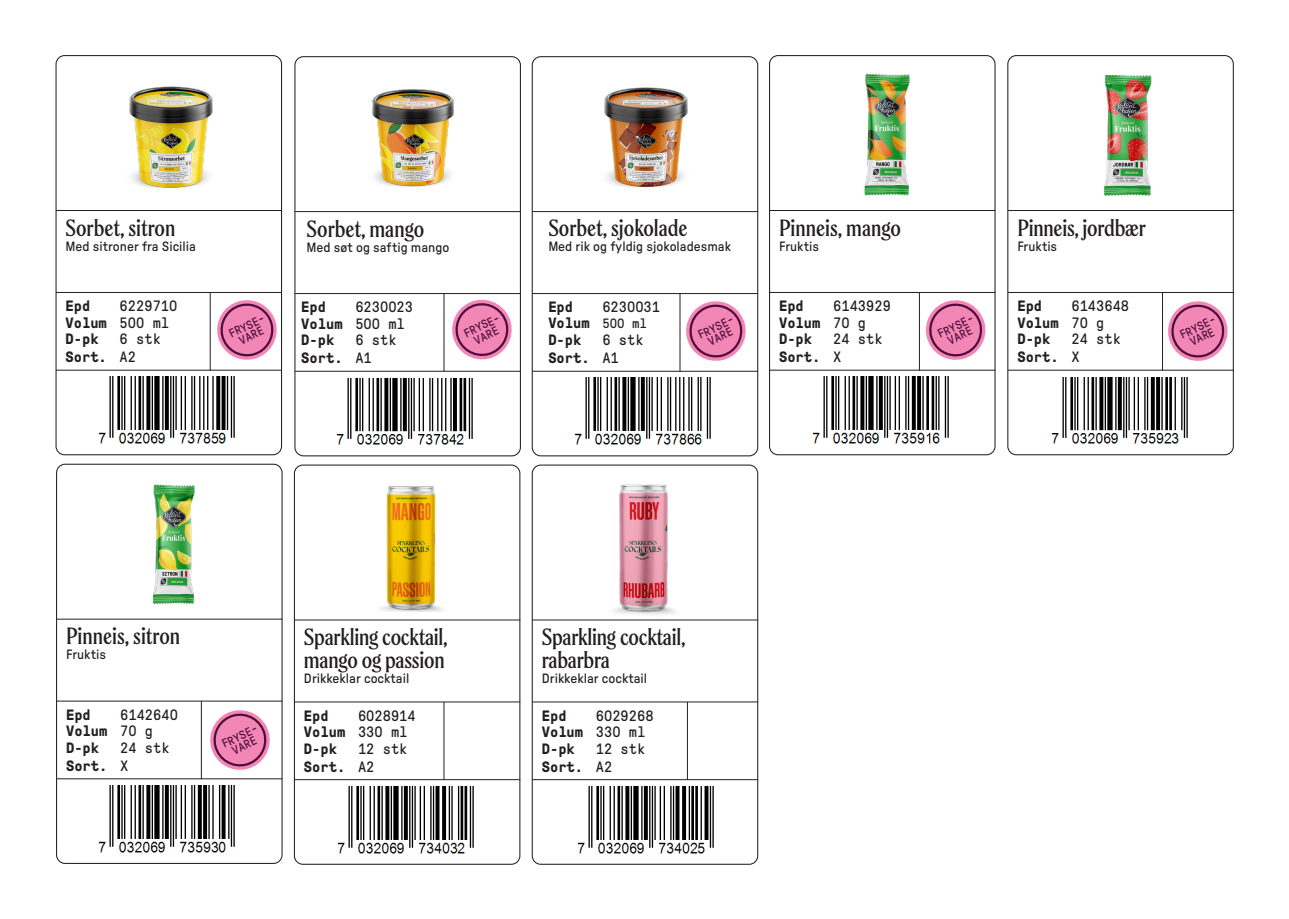
<style>
.page{position:relative;width:1289px;height:919px;background:#fff}
.page>*{position:absolute;margin:0;border:0;box-sizing:border-box;transform-origin:0 0}
.t1{font:300 22.5px "Spirits Neutral";letter-spacing:-.01em;color:#231f20}
.t2{font:700 15px "GT Pressura Mono";color:#231f20}
.t3{font:15px "GT Pressura Mono";color:#231f20}
.t4{font:13.5px "GT Pressura";color:#231f20}
.t5{font:12px "GT Pressura Mono";color:#520d3d}
.s1{font-weight:400}
.s2{font-weight:400;font-size:13.5px}
</style>
<div class="page">
<div style="left:56px;top:55px;width:226px;height:400px;border:1px solid #231f20;border-radius:9px"></div>
<div style="left:294px;top:56px;width:227px;height:400px;border:1px solid #231f20;border-radius:9px"></div>
<div style="left:531px;top:56px;width:227px;height:400px;border:1px solid #231f20;border-radius:9px"></div>
<hr style="left:56px;top:210px;width:226px;height:1px;background:#231f20">
<hr style="left:295px;top:211px;width:226px;height:1px;background:#231f20">
<hr style="left:532px;top:211px;width:226px;height:1px;background:#231f20">
<hr style="left:56px;top:292px;width:226px;height:1px;background:#231f20">
<hr style="left:295px;top:293px;width:226px;height:1px;background:#231f20">
<hr style="left:532px;top:293px;width:226px;height:1px;background:#231f20">
<hr style="left:210px;top:292px;width:1px;height:78px;background:#231f20">
<hr style="left:443px;top:293px;width:1px;height:78px;background:#231f20">
<hr style="left:679px;top:293px;width:1px;height:78px;background:#231f20">
<hr style="left:56px;top:370px;width:226px;height:1px;background:#231f20">
<hr style="left:295px;top:371px;width:226px;height:1px;background:#231f20">
<hr style="left:532px;top:371px;width:226px;height:1px;background:#231f20">
<img style="left:129px;top:86px;width:84px;height:102px">
<img style="left:98px;top:377px;width:137px;height:67px">
<img style="left:336px;top:378px;width:137px;height:67px">
<img style="left:574px;top:377px;width:137px;height:68px">
<img style="left:372px;top:89px;width:82px;height:98px">
<img style="left:604px;top:87px;width:84px;height:100px">
<svg style="left:217px;top:300px;width:60px;height:60px"></svg>
<svg style="left:452px;top:299px;width:60px;height:61px"></svg>
<svg style="left:686px;top:301px;width:60px;height:60px"></svg>
<div style="left:56px;top:463px;width:226px;height:400px;border:1px solid #231f20;border-radius:9px"></div>
<div style="left:769px;top:55px;width:226px;height:400px;border:1px solid #231f20;border-radius:9px"></div>
<div style="left:1007px;top:55px;width:226px;height:400px;border:1px solid #231f20;border-radius:9px"></div>
<img style="left:153px;top:484px;width:42px;height:121px">
<hr style="left:57px;top:618px;width:225px;height:1px;background:#231f20">
<hr style="left:769px;top:210px;width:226px;height:1px;background:#231f20">
<hr style="left:1007px;top:210px;width:226px;height:1px;background:#231f20">
<hr style="left:57px;top:700px;width:225px;height:1px;background:#231f20">
<hr style="left:769px;top:292px;width:226px;height:1px;background:#231f20">
<hr style="left:1007px;top:292px;width:226px;height:1px;background:#231f20">
<hr style="left:57px;top:778px;width:225px;height:1px;background:#231f20">
<hr style="left:201px;top:701px;width:1px;height:78px;background:#231f20">
<hr style="left:919px;top:292px;width:1px;height:78px;background:#231f20">
<hr style="left:1162px;top:292px;width:1px;height:78px;background:#231f20">
<hr style="left:769px;top:370px;width:226px;height:1px;background:#231f20">
<hr style="left:1007px;top:370px;width:226px;height:1px;background:#231f20">
<img style="left:864px;top:73px;width:46px;height:123px">
<img style="left:1104px;top:75px;width:48px;height:121px">
<img style="left:98px;top:785px;width:137px;height:68px">
<img style="left:812px;top:377px;width:137px;height:67px">
<img style="left:1051px;top:377px;width:137px;height:67px">
<svg style="left:210px;top:710px;width:60px;height:60px"></svg>
<svg style="left:1168px;top:301px;width:60px;height:60px"></svg>
<svg style="left:925px;top:300px;width:61px;height:60px"></svg>
<div style="left:294px;top:464px;width:226px;height:400px;border:1px solid #231f20;border-radius:9px"></div>
<div style="left:531px;top:464px;width:227px;height:400px;border:1px solid #231f20;border-radius:9px"></div>
<hr style="left:294px;top:619px;width:226px;height:1px;background:#231f20">
<hr style="left:532px;top:619px;width:226px;height:1px;background:#231f20">
<hr style="left:294px;top:701px;width:226px;height:1px;background:#231f20">
<hr style="left:532px;top:701px;width:226px;height:1px;background:#231f20">
<hr style="left:443px;top:702px;width:1px;height:78px;background:#231f20">
<hr style="left:687px;top:702px;width:1px;height:78px;background:#231f20">
<hr style="left:294px;top:779px;width:226px;height:1px;background:#231f20">
<hr style="left:532px;top:779px;width:226px;height:1px;background:#231f20">
<img style="left:381px;top:486px;width:62px;height:125px">
<img style="left:579px;top:455px;width:128px;height:166px">
<img style="left:337px;top:786px;width:137px;height:68px">
<img style="left:577px;top:786px;width:137px;height:68px">
<p class="t1" style="left:66px;top:214px;width:111px">Sorbet, sitron</p>
<p class="t4" style="left:66px;top:238px;width:132px">Med sitroner fra Sicilia</p>
<p class="t2" style="left:66px;top:298px;width:26px">Epd</p>
<p class="t3" style="left:120px;top:298px;width:59px">6229710</p>
<p class="t2" style="left:66px;top:314px;width:105px">Volum <span class="s1">500 ml</span></p>
<p class="t2" style="left:66px;top:331px;width:34px">D-pk</p>
<p class="t3" style="left:120px;top:331px;width:43px">6 stk</p>
<p class="t2" style="left:66px;top:349px;width:72px">Sort. <span class="s1">A2</span></p>
<p class="t1" style="left:306px;top:215px;width:119px">Sorbet, mango</p>
<p class="t4" style="left:306px;top:239px;width:144px">Med søt og saftig mango</p>
<p class="t1" style="left:548px;top:215px;width:141px">Sorbet, sjokolade</p>
<p class="t4" style="left:548px;top:238px;width:184px">Med rik og fyldig sjokoladesmak</p>
<p class="t2" style="left:548px;top:298px;width:26px">Epd</p>
<p class="t3" style="left:602px;top:298px;width:59px">6230031</p>
<p class="t2" style="left:548px;top:315px;width:100px">Volum <span class="s2">500 ml</span></p>
<p class="t2" style="left:548px;top:331px;width:34px">D-pk</p>
<p class="t3" style="left:602px;top:331px;width:43px">6 stk</p>
<p class="t2" style="left:548px;top:349px;width:72px">Sort. <span class="s1">A1</span></p>
<p class="t2" style="left:301px;top:299px;width:26px">Epd</p>
<p class="t3" style="left:355px;top:299px;width:59px">6230023</p>
<p class="t2" style="left:301px;top:315px;width:105px">Volum <span class="s1">500 ml</span></p>
<p class="t2" style="left:301px;top:332px;width:34px">D-pk</p>
<p class="t3" style="left:355px;top:332px;width:43px">6 stk</p>
<p class="t2" style="left:301px;top:350px;width:72px">Sort. <span class="s1">A1</span></p>
<p class="t5" style="left:237px;top:335px;width:28px;rotate:-26deg">VARE</p>
<p class="t5" style="left:461px;top:328px;width:40px;rotate:-26deg">FRYSE-</p>
<p class="t5" style="left:226px;top:329px;width:40px;rotate:-26deg">FRYSE-</p>
<p class="t5" style="left:472px;top:335px;width:28px;rotate:-26deg">VARE</p>
<p class="t5" style="left:695px;top:330px;width:40px;rotate:-26deg">FRYSE-</p>
<p class="t5" style="left:706px;top:336px;width:28px;rotate:-26deg">VARE</p>
<p class="t1" style="left:779px;top:214px;width:123px">Pinneis, mango</p>
<p class="t4" style="left:779px;top:238px;width:41px">Fruktis</p>
<p class="t2" style="left:779px;top:298px;width:26px">Epd</p>
<p class="t3" style="left:833px;top:298px;width:59px">6143929</p>
<p class="t2" style="left:779px;top:314px;width:88px">Volum <span class="s1">70 g</span></p>
<p class="t2" style="left:779px;top:331px;width:34px">D-pk</p>
<p class="t3" style="left:833px;top:331px;width:51px">24 stk</p>
<p class="t2" style="left:779px;top:349px;width:64px">Sort. <span class="s1">X</span></p>
<p class="t5" style="left:935px;top:329px;width:40px;rotate:-26deg">FRYSE-</p>
<p class="t5" style="left:945px;top:335px;width:28px;rotate:-26deg">VARE</p>
<p class="t1" style="left:1017px;top:214px;width:130px">Pinneis, jordbær</p>
<p class="t4" style="left:1017px;top:238px;width:41px">Fruktis</p>
<p class="t2" style="left:1017px;top:298px;width:26px">Epd</p>
<p class="t3" style="left:1071px;top:298px;width:59px">6143648</p>
<p class="t2" style="left:1017px;top:314px;width:88px">Volum <span class="s1">70 g</span></p>
<p class="t2" style="left:1017px;top:331px;width:34px">D-pk</p>
<p class="t3" style="left:1071px;top:331px;width:51px">24 stk</p>
<p class="t2" style="left:1017px;top:349px;width:64px">Sort. <span class="s1">X</span></p>
<p class="t5" style="left:1177px;top:330px;width:40px;rotate:-26deg">FRYSE-</p>
<p class="t5" style="left:1187px;top:336px;width:28px;rotate:-26deg">VARE</p>
<p class="t1" style="left:66px;top:623px;width:116px">Pinneis, sitron</p>
<p class="t4" style="left:66px;top:646px;width:41px">Fruktis</p>
<p class="t2" style="left:66px;top:706px;width:26px">Epd</p>
<p class="t3" style="left:120px;top:706px;width:59px">6142640</p>
<p class="t2" style="left:66px;top:723px;width:89px">Volum <span class="s1">70 g</span></p>
<p class="t2" style="left:66px;top:739px;width:35px">D-pk</p>
<p class="t3" style="left:120px;top:739px;width:51px">24 stk</p>
<p class="t2" style="left:66px;top:757px;width:64px">Sort. <span class="s1">X</span></p>
<p class="t5" style="left:219px;top:739px;width:40px;rotate:-26deg">FRYSE-</p>
<p class="t5" style="left:230px;top:745px;width:28px;rotate:-26deg">VARE</p>
<p class="t1" style="left:304px;top:624px;width:145px">Sparkling cocktail,</p>
<p class="t1" style="left:304px;top:646px;width:142px">mango og passion</p>
<p class="t4" style="left:304px;top:670px;width:107px">Drikkeklar cocktail</p>
<p class="t2" style="left:304px;top:707px;width:26px">Epd</p>
<p class="t3" style="left:358px;top:707px;width:59px">6028914</p>
<p class="t2" style="left:304px;top:724px;width:105px">Volum <span class="s1">330 ml</span></p>
<p class="t2" style="left:304px;top:740px;width:34px">D-pk</p>
<p class="t3" style="left:358px;top:740px;width:51px">12 stk</p>
<p class="t2" style="left:304px;top:758px;width:72px">Sort. <span class="s1">A2</span></p>
<p class="t1" style="left:542px;top:624px;width:145px">Sparkling cocktail,</p>
<p class="t1" style="left:542px;top:646px;width:69px">rabarbra</p>
<p class="t4" style="left:542px;top:670px;width:107px">Drikkeklar cocktail</p>
<p class="t2" style="left:542px;top:707px;width:26px">Epd</p>
<p class="t3" style="left:596px;top:707px;width:59px">6029268</p>
<p class="t2" style="left:542px;top:724px;width:105px">Volum <span class="s1">330 ml</span></p>
<p class="t2" style="left:542px;top:740px;width:34px">D-pk</p>
<p class="t3" style="left:596px;top:740px;width:51px">12 stk</p>
<p class="t2" style="left:542px;top:758px;width:72px">Sort. <span class="s1">A2</span></p>
</div>
